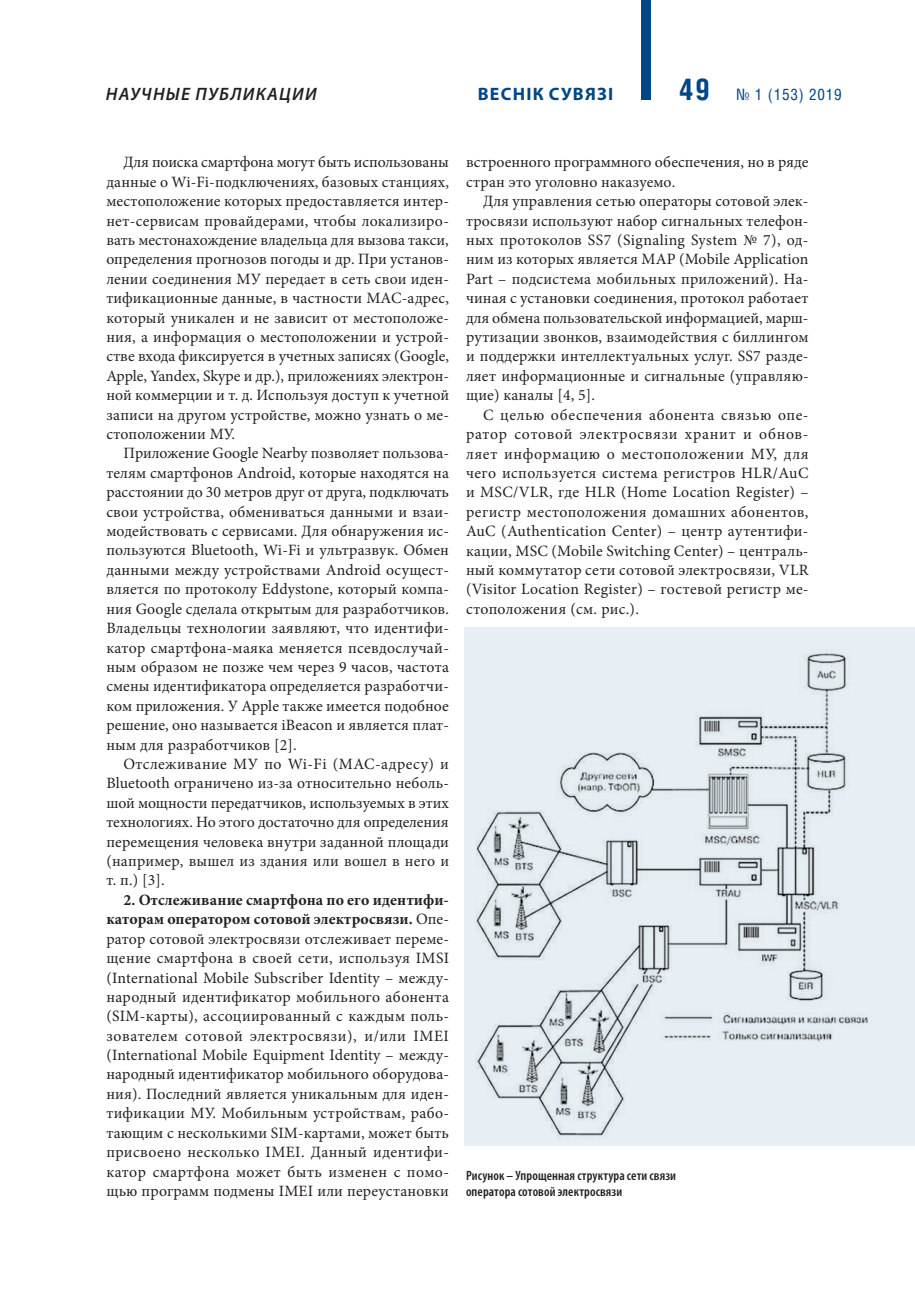
<style>
.page{position:relative;width:915px;height:1306px;background:#fff}
.page>*{position:absolute;margin:0;border:0;box-sizing:border-box;transform-origin:0 0}
.t1{font:italic 600 18px "Myriad Pro";letter-spacing:.07em;color:#231f20}
.t2{font:700 18px "Myriad Pro";letter-spacing:.07em;color:#004684}
._500_Text_OSNOV{font:15.75px/19.4px "Minion Pro";letter-spacing:.01em;color:#231f20;text-align:justify}
.t3{font:15.75px "Helios Cond C";letter-spacing:.05em;color:#004684}
.Podpis_RISUNOK{font:600 condensed 13.5px/16.2px "Myriad Pro";letter-spacing:.01em;color:#231f20}
.s1{font-weight:700;font-size:30px}
.s2{font-weight:700}
</style>
<div class="page">
<div style="left:464px;top:627px;width:450px;height:519px;background:#e7eff4"></div>
<img style="left:476px;top:653px;width:392px;height:485px">
<div style="left:641px;top:0;width:10px;height:100px;background:#004684"></div>
<p class="t1" style="left:106px;top:82px;width:212px">НАУЧНЫЕ ПУБЛИКАЦИИ</p>
<p class="t2" style="left:477px;top:82px;width:137px">ВЕСНIК СУВЯЗI</p>
<p class="t3" style="left:678px;top:84px;width:164px"><span class="s1">49</span> № 1 (153) 2019</p>
<p class="_500_Text_OSNOV" style="left:106px;top:153px;width:344px;text-indent:17px">Для поиска смартфона могут быть использованы данные о Wi-Fi-подключениях, базовых станциях, местоположение которых предоставляется интер&shy;нет-сервисам провайдерами, чтобы локализиро&shy;вать местонахождение владельца для вызова такси, определения прогнозов погоды и др. При установ&shy;лении соединения МУ передает в сеть свои иден&shy;тификационные данные, в частности MAC-адрес, который уникален и не зависит от местоположе&shy;ния, а информация о местоположении и устрой&shy;стве входа фиксируется в учетных записях (Google, Apple, Yandex, Skype и др.), приложениях электрон&shy;ной коммерции и т. д. Используя доступ к учетной записи на другом устройстве, можно узнать о ме&shy;стоположении МУ.</p>
<p class="_500_Text_OSNOV" style="left:106px;top:444px;width:344px;text-indent:17px">Приложение Google Nearby позволяет пользова&shy;телям смартфонов Android, которые находятся на расстоянии до 30 метров друг от друга, подключать свои устройства, обмениваться данными и взаи&shy;модействовать с сервисами. Для обнаружения ис&shy;пользуются Bluetooth, Wi-Fi и ультразвук. Обмен данными между устройствами Android осущест&shy;вляется по протоколу Eddystone, который компа&shy;ния Google сделала открытым для разработчиков.<br>Владельцы технологии заявляют, что идентифи&shy;катор смартфона-маяка меняется псевдослучай&shy;ным образом не позже чем через 9 часов, частота смены идентификатора определяется разработчи&shy;ком приложения. У Apple также имеется подобное решение, оно называется iBeacon и является плат&shy;ным для разработчиков [2].</p>
<p class="_500_Text_OSNOV" style="left:106px;top:754px;width:344px;text-indent:17px">Отслеживание МУ по Wi-Fi (MAC-адресу) и Bluetooth ограничено из-за относительно неболь&shy;шой мощности передатчиков, используемых в этих технологиях. Но этого достаточно для определения перемещения человека внутри заданной площади (например, вышел из здания или вошел в него и т. п.) [3].</p>
<p class="_500_Text_OSNOV" style="left:106px;top:890px;width:344px;text-indent:17px"><span class="s2">2. Отслеживание смартфона по его идентифи&shy;каторам оператором сотовой электросвязи.</span> Опе&shy;ратор сотовой электросвязи отслеживает переме&shy;щение смартфона в своей сети, используя IMSI (International Mobile Subscriber Identity – между&shy;народный идентификатор мобильного абонента (SIM-карты), ассоциированный с каждым поль&shy;зователем сотовой электросвязи), и/или IMEI (International Mobile Equipment Identity – между&shy;народный идентификатор мобильного оборудова&shy;ния). Последний является уникальным для иден&shy;тификации МУ. Мобильным устройствам, рабо&shy;тающим с несколькими SIM-картами, может быть присвоено несколько IMEI. Данный идентифи&shy;катор смартфона может быть изменен с помо&shy;щью программ подмены IMEI или переустановки</p>
<p class="_500_Text_OSNOV" style="left:466px;top:153px;width:344px">встроенного программного обеспечения, но в ряде стран это уголовно наказуемо.</p>
<p class="_500_Text_OSNOV" style="left:466px;top:191px;width:344px;text-indent:17px">Для управления сетью операторы сотовой элек&shy;тросвязи используют набор сигнальных телефон&shy;ных протоколов SS7 (Signaling System № 7), од&shy;ним из которых является MAP (Mobile Application Part – подсистема мобильных приложений). На&shy;чиная с установки соединения, протокол работает для обмена пользовательской информацией, марш&shy;рутизации звонков, взаимодействия с биллингом и поддержки интеллектуальных услуг. SS7 разде&shy;ляет информационные и сигнальные (управляю&shy;щие) каналы [4, 5].</p>
<p class="_500_Text_OSNOV" style="left:466px;top:405px;width:344px;text-indent:17px">С целью обеспечения абонента связью опе&shy;ратор сотовой электросвязи хранит и обнов&shy;ляет информацию о местоположении МУ, для чего используется система регистров HLR/AuC и MSC/VLR, где HLR (Home Location Register) – регистр местоположения домашних абонентов, AuC (Authentication Center) – центр аутентифи&shy;кации, MSC (Mobile Switching Center) – централь&shy;ный коммутатор сети сотовой электросвязи, VLR (Visitor Location Register) – гостевой регистр ме&shy;стоположения (см. рис.).</p>
<p class="Podpis_RISUNOK" style="left:466px;top:1167px;width:211px">Рисунок – Упрощенная структура сети связи оператора сотовой электросвязи</p>
</div>
